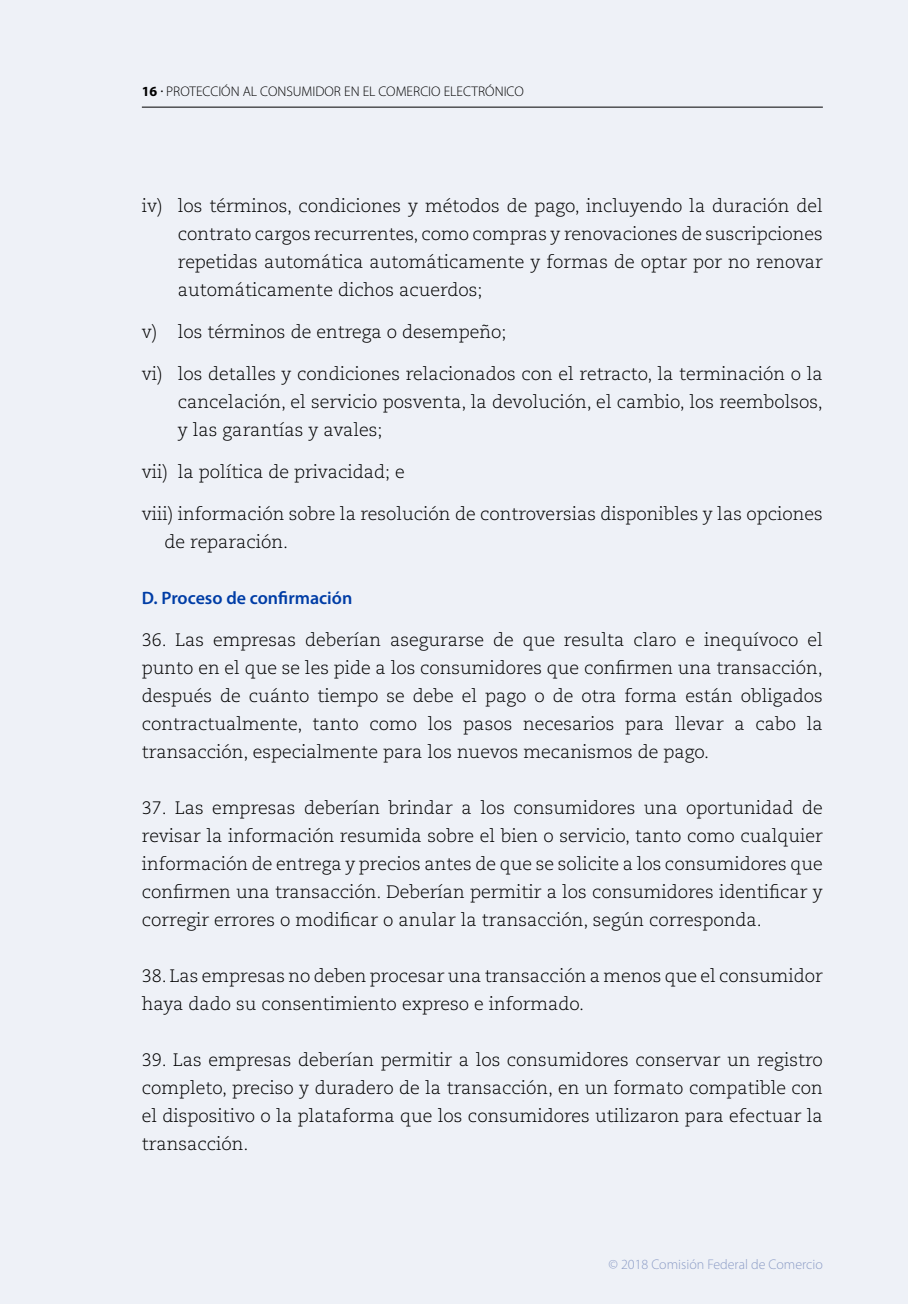
<style>
.page{position:relative;width:908px;height:1304px;background:#fff}
.page>*{position:absolute;margin:0;border:0;box-sizing:border-box;transform-origin:0 0}
.t1{font:300 18px/28px "Caecilia LT Std";color:#000;text-align:justify}
.t2{font:600 18px "Myriad Pro";color:#003da6}
.t3{font:300 14px "Myriad Pro";color:#000}
.t4{font:300 14px "Myriad Pro";color:#8c9cc6}
.s1{font-weight:700}
</style>
<div class="page">
<div style="left:0;top:0;width:907px;height:1304px;background:#eef1f7"></div>
<hr style="left:142px;top:107px;width:680px;height:1px;background:#000">
<p class="t3" style="left:142px;top:82px;width:383px"><span class="s1">16</span> <sup>.</sup> PROTECCIÓN AL CONSUMIDOR EN EL COMERCIO ELECTRÓNICO</p>
<p class="t1" style="left:178px;top:192px;width:646px;text-indent:-36px">iv) los términos, condiciones y métodos de pago, incluyendo la duración del contrato cargos recurrentes, como compras y renovaciones de suscripciones repetidas automática automáticamente y formas de optar por no renovar automáticamente dichos acuerdos;</p>
<p class="t1" style="left:142px;top:319px;width:366px">v) los términos de entrega o desempeño;</p>
<p class="t1" style="left:178px;top:361px;width:646px;text-indent:-36px">vi) los detalles y condiciones relacionados con el retracto, la terminación o la cancelación, el servicio posventa, la devolución, el cambio, los reembolsos, y las garantías y avales;</p>
<p class="t1" style="left:142px;top:459px;width:264px">vii) la política de privacidad; e</p>
<p class="t1" style="left:164px;top:501px;width:659px;text-indent:-23px">viii) información sobre la resolución de controversias disponibles y las opciones de reparación.</p>
<p class="t2" style="left:142px;top:587px;width:212px">D. Proceso de confirmación</p>
<p class="t1" style="left:142px;top:627px;width:682px">36. Las empresas deberían asegurarse de que resulta claro e inequívoco el punto en el que se les pide a los consumidores que confirmen una transacción, después de cuánto tiempo se debe el pago o de otra forma están obligados contractualmente, tanto como los pasos necesarios para llevar a cabo la transacción, especialmente para los nuevos mecanismos de pago.</p>
<p class="t1" style="left:142px;top:795px;width:682px">37. Las empresas deberían brindar a los consumidores una oportunidad de revisar la información resumida sobre el bien o servicio, tanto como cualquier información de entrega y precios antes de que se solicite a los consumidores que confirmen una transacción. Deberían permitir a los consumidores identificar y corregir errores o modificar o anular la transacción, según corresponda.</p>
<p class="t1" style="left:142px;top:963px;width:682px">38. Las empresas no deben procesar una transacción a menos que el consumidor haya dado su consentimiento expreso e informado.</p>
<p class="t1" style="left:142px;top:1047px;width:682px">39. Las empresas deberían permitir a los consumidores conservar un registro completo, preciso y duradero de la transacción, en un formato compatible con el dispositivo o la plataforma que los consumidores utilizaron para efectuar la transacción.</p>
<p class="t4" style="left:608px;top:1256px;width:216px">© 2018 Comisión Federal de Comercio</p>
</div>
